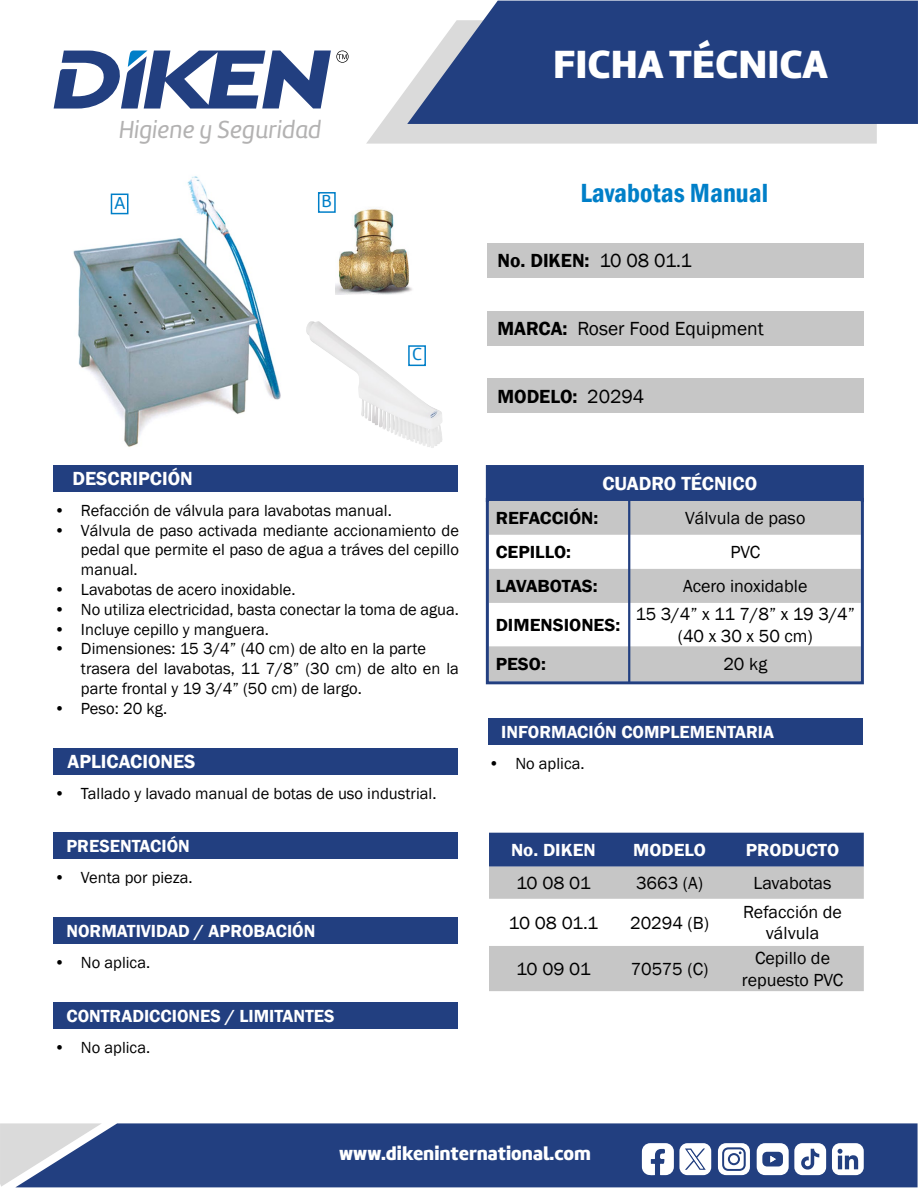
<style>
.page{position:relative;width:918px;height:1188px;background:#fff}
.page>*{position:absolute;margin:0;border:0;box-sizing:border-box;transform-origin:0 0}
.t1{font:40.8px "Amelia Basic Black";color:#fff}
.t2{font:600 condensed 27px "Franklin Gothic";color:#007fc8}
.t3{font:25.5px "Amelia Basic Italic";color:#b3b2b2}
.t4{font:600 19.5px "Franklin Gothic";color:#fff}
.t5{font:600 19.5px "Franklin Gothic";color:#000}
.t6{font:19.5px "Amelia Basic Black";color:#fff}
.t7{font:19.5px "Franklin Gothic";color:#000}
.t8{font:18px/21.6px "Franklin Gothic";color:#000;text-align:center}
.t9{font:600 18px "Franklin Gothic";color:#fff}
.t10{font:600 18px "Franklin Gothic";color:#000;scale:1.05 1}
.t11{font:600 18px "Franklin Gothic";color:#fff;scale:1.05 1}
.t12{font:18px "Franklin Gothic";color:#000;scale:1.05 1}
.t13{font:18px "Amelia Basic";color:#007fc8}
.t14{font:16.5px/19.8px "Franklin Gothic";color:#000;text-align:justify}
.s1{font-weight:400}
.s2{font-weight:600}
</style>
<div class="page">
<svg style="left:366px;top:88px;width:511px;height:56px;background:#dedede"></svg>
<svg style="left:407px;top:1px;width:511px;height:123px;background:#344e8a"></svg>
<div style="left:102px;top:1123px;width:816px;height:64px;background:#223f80"></div>
<svg style="left:0;top:1123px;width:102px;height:64px;background:#9da8bf"></svg>
<svg style="left:54px;top:50px;width:295px;height:59px"></svg>
<svg style="left:642px;top:1143px;width:69px;height:32px"></svg>
<svg style="left:718px;top:1143px;width:32px;height:32px"></svg>
<div style="left:730px;top:1155px;width:8px;height:8px;background:#fff;border-radius:50%"></div>
<svg style="left:757px;top:1143px;width:107px;height:32px"></svg>
<div style="left:487px;top:467px;width:375px;height:34px;background:#223f80"></div>
<div style="left:486px;top:465px;width:378px;height:37px;border:3px solid #223f80"></div>
<div style="left:488px;top:243px;width:376px;height:34px;background:#c6c6c6"></div>
<div style="left:488px;top:311px;width:376px;height:34px;background:#c6c6c6"></div>
<div style="left:488px;top:379px;width:376px;height:34px;background:#c6c6c6"></div>
<svg style="left:490px;top:502px;width:370px;height:178px"></svg>
<div style="left:486px;top:498px;width:378px;height:186px;border:3px solid #223f80"></div>
<hr style="left:628px;top:499px;width:2px;height:184px;background:#223f80">
<div style="left:489px;top:833px;width:375px;height:34px;background:#223f80"></div>
<div style="left:489px;top:867px;width:375px;height:124px;background:#c6c6c6"></div>
<svg style="left:489px;top:899px;width:375px;height:47px"></svg>
<div style="left:53px;top:465px;width:405px;height:27px;background:#223f80"></div>
<div style="left:53px;top:748px;width:405px;height:26px;background:#223f80"></div>
<div style="left:53px;top:833px;width:405px;height:26px;background:#223f80"></div>
<div style="left:53px;top:918px;width:405px;height:26px;background:#223f80"></div>
<div style="left:53px;top:1002px;width:405px;height:27px;background:#223f80"></div>
<div style="left:488px;top:718px;width:375px;height:26px;background:#223f80"></div>
<img style="left:73px;top:176px;width:208px;height:271px">
<img style="left:336px;top:208px;width:76px;height:86px">
<img style="left:306px;top:321px;width:96px;height:116px">
<div style="left:111px;top:194px;width:17px;height:20px;border:2px solid #007fc8"></div>
<div style="left:318px;top:192px;width:18px;height:21px;border:2px solid #007fc8"></div>
<div style="left:408px;top:345px;width:18px;height:21px;border:2px solid #007fc8"></div>
<h3 class="t3" style="left:119px;top:115px;width:204px">Higiene y Seguridad</h3>
<p class="t13" style="left:114px;top:192px;width:12px">A</p>
<p class="t13" style="left:322px;top:191px;width:12px">B</p>
<p class="t4" style="left:72px;top:467px;width:122px">DESCRIPCIÓN</p>
<p class="t13" style="left:412px;top:344px;width:12px">C</p>
<p class="t14" style="left:54px;top:501px;width:339px">• Refacción de válvula para lavabotas manual.</p>
<p class="t14" style="left:81px;top:521px;width:380px;text-indent:-27px">• Válvula de paso activada mediante accionamiento de pedal que permite el paso de agua a tráves del cepillo manual.</p>
<p class="t14" style="left:54px;top:580px;width:243px">• Lavabotas de acero inoxidable.</p>
<p class="t14" style="left:54px;top:600px;width:407px">• No utiliza electricidad, basta conectar la toma de agua.</p>
<p class="t14" style="left:54px;top:620px;width:216px">• Incluye cepillo y manguera.</p>
<p class="t14" style="left:81px;top:639px;width:380px;text-align:left;text-indent:-27px">• Dimensiones: 15 3/4” (40 cm) de alto en la parte trasera del lavabotas, 11 7/8” (30 cm) de alto en la parte frontal y 19 3/4” (50 cm) de largo.</p>
<p class="t14" style="left:54px;top:699px;width:115px">• Peso: 20 kg.</p>
<p class="t4" style="left:68px;top:749px;width:129px">APLICACIONES</p>
<p class="t14" style="left:54px;top:784px;width:384px">• Tallado y lavado manual de botas de uso industrial.</p>
<p class="t9" style="left:66px;top:835px;width:125px">PRESENTACIÓN</p>
<p class="t14" style="left:54px;top:868px;width:140px">• Venta por pieza.</p>
<p class="t9" style="left:66px;top:920px;width:251px">NORMATIVIDAD / APROBACIÓN</p>
<p class="t14" style="left:54px;top:953px;width:98px">• No aplica.</p>
<p class="t9" style="left:66px;top:1005px;width:270px">CONTRADICCIONES / LIMITANTES</p>
<p class="t14" style="left:54px;top:1038px;width:98px">• No aplica.</p>
<h1 class="t1" style="left:553px;top:40px;width:276px">FICHA TÉCNICA</h1>
<h2 class="t2" style="left:580px;top:175px;width:189px">Lavabotas Manual</h2>
<p class="t5" style="left:497px;top:248px;width:196px">No. DIKEN: <span class="s1">10 08 01.1</span></p>
<p class="t7" style="left:497px;top:316px;width:268px"><span class="s2">MARCA:</span> Roser Food Equipment</p>
<p class="t5" style="left:497px;top:384px;width:148px">MODELO: <span class="s1">20294</span></p>
<p class="t4" style="left:602px;top:472px;width:156px">CUADRO TÉCNICO</p>
<p class="t10" style="left:496px;top:507px;width:99px">REFACCIÓN:</p>
<p class="t8" style="left:685px;top:508px;width:122px">Válvula de paso</p>
<p class="t10" style="left:496px;top:541px;width:73px">CEPILLO:</p>
<p class="t8" style="left:730px;top:542px;width:31px">PVC</p>
<p class="t10" style="left:496px;top:575px;width:99px">LAVABOTAS:</p>
<p class="t8" style="left:683px;top:576px;width:126px">Acero inoxidable</p>
<p class="t10" style="left:496px;top:614px;width:120px">DIMENSIONES:</p>
<p class="t8" style="left:636px;top:604px;width:221px">15 3/4” x 11 7/8” x 19 3/4” (40 x 30 x 50 cm)</p>
<p class="t10" style="left:496px;top:653px;width:49px">PESO:</p>
<p class="t8" style="left:723px;top:654px;width:45px">20 kg</p>
<p class="t9" style="left:501px;top:721px;width:274px">INFORMACIÓN COMPLEMENTARIA</p>
<p class="t14" style="left:488px;top:754px;width:98px">• No aplica.</p>
<p class="t11" style="left:511px;top:839px;width:82px">No. DIKEN</p>
<p class="t11" style="left:633px;top:839px;width:71px">MODELO</p>
<p class="t11" style="left:746px;top:839px;width:91px">PRODUCTO</p>
<p class="t12" style="left:516px;top:872px;width:73px">10 08 01</p>
<p class="t8" style="left:636px;top:873px;width:69px">3663 (A)</p>
<p class="t8" style="left:754px;top:873px;width:79px">Lavabotas</p>
<p class="t12" style="left:509px;top:911px;width:87px">10 08 01.1</p>
<p class="t8" style="left:630px;top:912px;width:80px">20294 (B)</p>
<p class="t8" style="left:743px;top:901px;width:100px">Refacción de válvula</p>
<p class="t12" style="left:516px;top:958px;width:73px">10 09 01</p>
<p class="t8" style="left:631px;top:958px;width:79px">70575 (C)</p>
<p class="t8" style="left:742px;top:948px;width:103px">Cepillo de repuesto PVC</p>
<p class="t6" style="left:339px;top:1142px;width:253px">www.dikeninternational.com</p>
</div>
